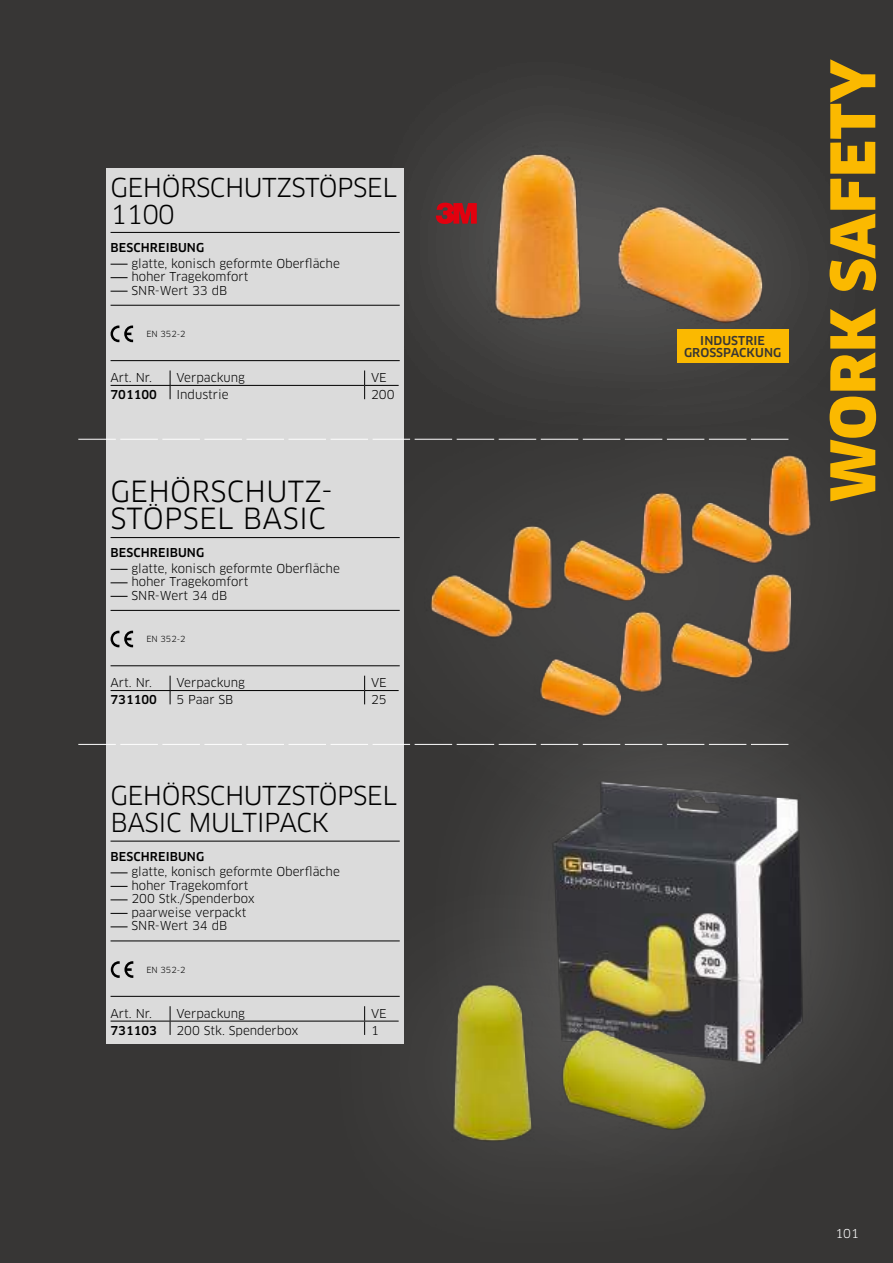
<style>
.page{position:relative;width:893px;height:1263px;background:#373635}
.page>*{position:absolute;margin:0;border:0;box-sizing:border-box;transform-origin:0 0}
.t1{font:900 60px "Clan OT";letter-spacing:.01em;color:#fbb900}
.t2{font:28.5px/27px "Clan OT";letter-spacing:.01em;color:#000}
.t3{font:25.5px/27px "Clan OT";letter-spacing:-.02em;color:#000}
.t4{font:12px/13.5px "Clan OT";color:#000}
.t5{font:500 12px "Clan OT";letter-spacing:.01em;color:#000}
.t6{font:500 12px/12px "Clan OT";letter-spacing:.01em;color:#373635;text-align:center}
.t7{font:12px "Clan OT";color:#fff}
.t8{font:8.25px "Clan OT";color:#000}
</style>
<div class="page">
<div style="left:341px;top:7px;width:552px;height:463px;background:#fff;opacity:.25"></div>
<div style="left:106px;top:168px;width:298px;height:272px;background:#dbdbdb"></div>
<hr style="left:111px;top:232px;width:289px;height:1px;background:#000">
<hr style="left:111px;top:305px;width:289px;height:1px;background:#000">
<hr style="left:111px;top:360px;width:289px;height:1px;background:#000">
<svg style="left:111px;top:264px;width:17px;height:1px"></svg>
<svg style="left:111px;top:277px;width:17px;height:1px"></svg>
<svg style="left:111px;top:291px;width:17px;height:1px"></svg>
<hr style="left:111px;top:385px;width:59px;height:1px;background:#000">
<hr style="left:170px;top:385px;width:195px;height:1px;background:#000">
<svg style="left:170px;top:370px;width:1px;height:29px"></svg>
<svg style="left:111px;top:325px;width:22px;height:17px"></svg>
<div style="left:106px;top:745px;width:298px;height:298px;background:#dbdbdb"></div>
<hr style="left:111px;top:841px;width:289px;height:1px;background:#000">
<hr style="left:111px;top:940px;width:289px;height:1px;background:#000">
<hr style="left:111px;top:996px;width:289px;height:1px;background:#000">
<svg style="left:111px;top:872px;width:17px;height:1px"></svg>
<svg style="left:111px;top:886px;width:17px;height:1px"></svg>
<svg style="left:111px;top:899px;width:17px;height:1px"></svg>
<svg style="left:111px;top:913px;width:17px;height:1px"></svg>
<svg style="left:111px;top:926px;width:17px;height:1px"></svg>
<hr style="left:111px;top:1021px;width:59px;height:1px;background:#000">
<hr style="left:170px;top:1021px;width:195px;height:1px;background:#000">
<svg style="left:170px;top:1006px;width:1px;height:29px"></svg>
<svg style="left:111px;top:961px;width:22px;height:17px"></svg>
<div style="left:106px;top:439px;width:298px;height:306px;background:#dbdbdb"></div>
<hr style="left:111px;top:537px;width:289px;height:1px;background:#000">
<hr style="left:111px;top:610px;width:289px;height:1px;background:#000">
<hr style="left:111px;top:665px;width:289px;height:1px;background:#000">
<svg style="left:111px;top:569px;width:17px;height:1px"></svg>
<svg style="left:111px;top:582px;width:17px;height:1px"></svg>
<svg style="left:111px;top:596px;width:17px;height:1px"></svg>
<hr style="left:111px;top:690px;width:59px;height:1px;background:#000">
<hr style="left:170px;top:690px;width:195px;height:1px;background:#000">
<svg style="left:170px;top:676px;width:1px;height:28px"></svg>
<svg style="left:111px;top:631px;width:22px;height:16px"></svg>
<svg style="left:78px;top:439px;width:206px;height:1px"></svg>
<svg style="left:78px;top:744px;width:206px;height:1px"></svg>
<div style="left:287px;top:313px;width:606px;height:550px;background:#fff;opacity:.25"></div>
<img style="left:377px;top:433px;width:488px;height:305px">
<div style="left:677px;top:330px;width:111px;height:33px;background:#fbb900"></div>
<svg style="left:436px;top:203px;width:41px;height:21px"></svg>
<div style="left:299px;top:838px;width:553px;height:425px;background:#fff;opacity:.25"></div>
<img style="left:427px;top:901px;width:306px;height:306px">
<h3 class="t3" style="left:111px;top:174px;width:288px">GEHÖRSCHUTZSTÖPSEL<br>1100</h3>
<p class="t5" style="left:111px;top:240px;width:95px">BESCHREIBUNG</p>
<p class="t4" style="left:131px;top:256px;width:210px">glatte, konisch geformte Oberfläche hoher Tragekomfort<br>SNR-Wert 33 dB</p>
<p class="t8" style="left:146px;top:329px;width:41px">EN 352-2</p>
<p class="t4" style="left:111px;top:371px;width:43px">Art. Nr.</p>
<p class="t4" style="left:176px;top:371px;width:70px">Verpackung</p>
<p class="t4" style="left:371px;top:371px;width:17px">VE</p>
<p class="t5" style="left:111px;top:388px;width:48px">701100</p>
<p class="t4" style="left:176px;top:388px;width:54px">Industrie</p>
<p class="t4" style="left:371px;top:388px;width:25px">200</p>
<h2 class="t2" style="left:111px;top:478px;width:224px">GEHÖRSCHUTZ-<br>STÖPSEL BASIC</h2>
<p class="t5" style="left:111px;top:546px;width:95px">BESCHREIBUNG</p>
<p class="t4" style="left:131px;top:561px;width:210px">glatte, konisch geformte Oberfläche hoher Tragekomfort<br>SNR-Wert 34 dB</p>
<p class="t8" style="left:146px;top:634px;width:41px">EN 352-2</p>
<p class="t4" style="left:111px;top:676px;width:43px">Art. Nr.</p>
<p class="t4" style="left:176px;top:676px;width:70px">Verpackung</p>
<p class="t4" style="left:371px;top:676px;width:17px">VE</p>
<p class="t5" style="left:111px;top:693px;width:48px">731100</p>
<p class="t4" style="left:176px;top:693px;width:58px">5 Paar SB</p>
<p class="t4" style="left:371px;top:693px;width:17px">25</p>
<h3 class="t3" style="left:111px;top:782px;width:288px">GEHÖRSCHUTZSTÖPSEL<br>BASIC MULTIPACK</h3>
<p class="t5" style="left:111px;top:849px;width:95px">BESCHREIBUNG</p>
<p class="t4" style="left:131px;top:865px;width:210px">glatte, konisch geformte Oberfläche hoher Tragekomfort<br>200 Stk./Spenderbox<br>paarweise verpackt<br>SNR-Wert 34 dB</p>
<p class="t8" style="left:146px;top:965px;width:41px">EN 352-2</p>
<p class="t4" style="left:111px;top:1007px;width:43px">Art. Nr.</p>
<p class="t4" style="left:176px;top:1007px;width:70px">Verpackung</p>
<p class="t4" style="left:371px;top:1007px;width:17px">VE</p>
<p class="t5" style="left:111px;top:1023px;width:48px">731103</p>
<p class="t4" style="left:176px;top:1024px;width:124px">200 Stk. Spenderbox</p>
<p class="t4" style="left:371px;top:1024px;width:9px">1</p>
<p class="t6" style="left:684px;top:335px;width:99px">INDUSTRIE<br>GROSSPACKUNG</p>
<h1 class="t1" style="left:817px;top:502px;width:444px;rotate:-90deg">WORK SAFETY</h1>
<p class="t7" style="left:835px;top:1227px;width:25px">101</p>
</div>
